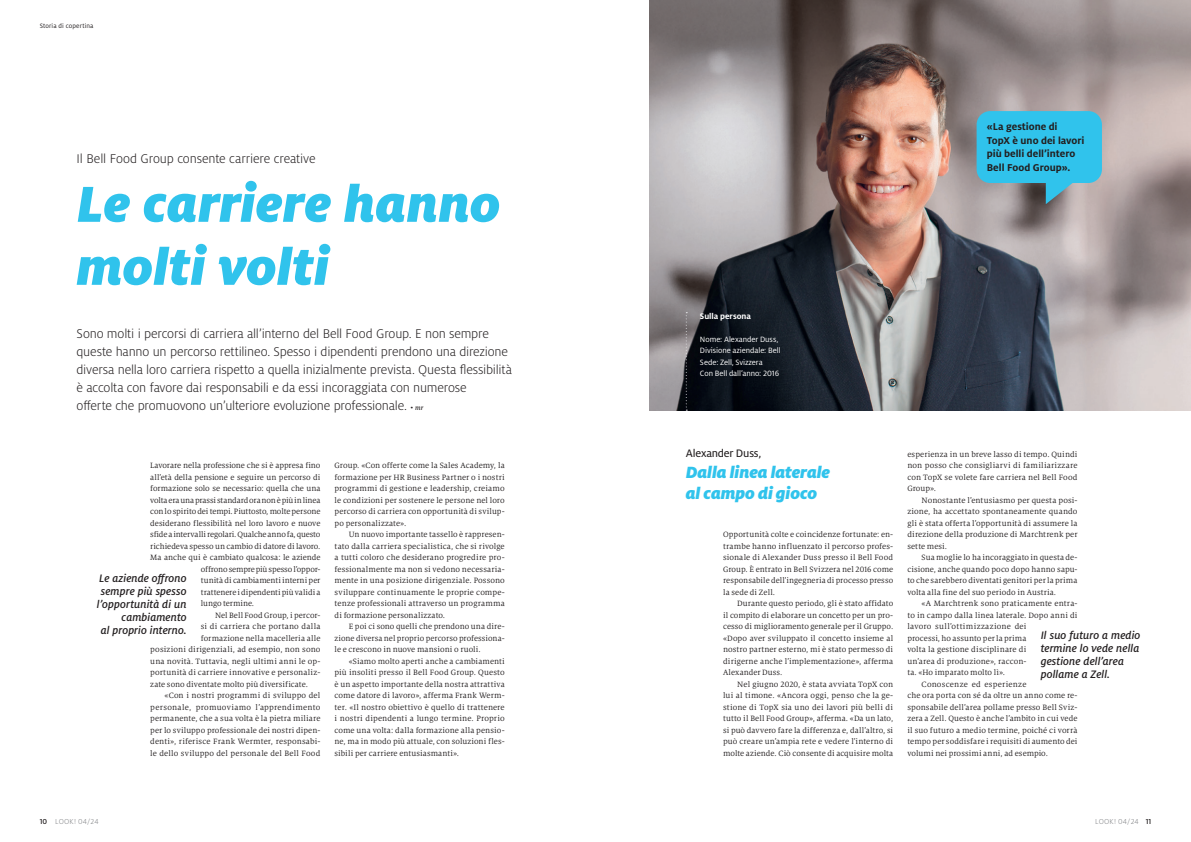
<style>
.page{position:relative;width:1191px;height:842px;background:#fff}
.page>*{position:absolute;margin:0;border:0;box-sizing:border-box;transform-origin:0 0}
.t1{font:italic 900 56px/63px "Milo Pro";color:#30c3ec}
.t2{font:italic 900 18px/21px "Milo Pro";letter-spacing:-.01em;color:#30c3ec}
.t3{font:300 14px/18px "Milo Pro";letter-spacing:-.01em;color:#231f20}
.t4{font:italic 500 12px/13px "Milo Pro";color:#231f20;text-align:right}
.t5{font:12px "Milo Pro Text";letter-spacing:-.02em;color:#231f20}
.t6{font:700 11px/13.5px "Milo Pro";letter-spacing:-.005em;color:#231f20}
.t7{font:700 9px "Milo Pro";color:#fff}
.t8{font:8.5px/11.5px "Milo Serif Pro";letter-spacing:.01em;color:#231f20;text-align:justify}
.t9{font:8.5px "Milo Serif Pro";letter-spacing:-.015em;color:#231f20}
.t10{font:8.5px "Milo Serif Pro";letter-spacing:.03em;color:#231f20}
.t11{font:8.5px/11.5px "Milo Pro";letter-spacing:-.005em;color:#fff}
.t12{font:8.5px "Milo Serif Pro";letter-spacing:-.01em;color:#231f20}
.t13{font:8.5px "Milo Serif Pro";letter-spacing:-.02em;color:#231f20}
.t14{font:300 8px "Milo Pro";letter-spacing:.025em;color:#808285}
.t15{font:7px "Milo Pro";letter-spacing:.015em;color:#231f20}
.s1{font-size:8.5px}
.s2{font-family:"Milo Serif Pro";font-weight:500;font-style:italic;font-size:7px}
.s3{font-weight:500;color:#231f20}
</style>
<div class="page">
<img style="left:649px;top:0;width:542px;height:411px">
<svg style="left:686px;top:312px;width:1px;height:99px"></svg>
<svg style="left:1045px;top:182px;width:48px;height:22px"></svg>
<div style="left:976px;top:111px;width:126px;height:72px;background:#30c3ec;border-radius:14px"></div>
<p class="t15" style="left:40px;top:22px;width:55px">Storia di copertina</p>
<h3 class="t3" style="left:77px;top:150px;width:241px">Il Bell Food Group consente carriere creative</h3>
<h1 class="t1" style="left:77px;top:172px;width:425px">Le carriere hanno molti volti</h1>
<p class="t3" style="left:77px;top:325px;width:437px">Sono molti i percorsi di carriera all’interno del Bell Food Group. E non sempre queste hanno un percorso rettilineo. Spesso i dipendenti prendono una direzione diversa nella loro carriera rispetto a quella inizialmente prevista. Questa flessibilità è accolta con favore dai responsabili e da essi incoraggiata con numerose<br>offerte che promuovono un’ulteriore evoluzione professionale. <span class="s1">•</span> <span class="s2">mr</span></p>
<p class="t9" style="left:150px;top:461px;width:172px">Lavorare nella professione che si è appresa fino</p>
<p class="t8" style="left:150px;top:471px;width:172px">all’età della pensione e seguire un percorso di</p>
<p class="t8" style="left:150px;top:483px;width:172px">formazione solo se necessario: quella che una</p>
<p class="t9" style="left:150px;top:495px;width:172px">volta era una prassi standard ora non è più in linea</p>
<p class="t12" style="left:150px;top:507px;width:172px">con lo spirito dei tempi. Piuttosto, molte persone</p>
<p class="t8" style="left:150px;top:517px;width:172px">desiderano flessibilità nel loro lavoro e nuove</p>
<p class="t9" style="left:150px;top:530px;width:172px">sfide a intervalli regolari. Qualche anno fa, questo</p>
<p class="t8" style="left:150px;top:540px;width:172px">richiedeva spesso un cambio di datore di lavoro.</p>
<p class="t8" style="left:150px;top:552px;width:172px">Ma anche qui è cambiato qualcosa: le aziende</p>
<p class="t13" style="left:201px;top:564px;width:121px">offrono sempre più spesso l’oppor-</p>
<p class="t8" style="left:201px;top:575px;width:121px">tunità di cambiamenti interni per</p>
<p class="t9" style="left:201px;top:587px;width:121px">trattenere i dipendenti più validi a</p>
<p class="t8" style="left:201px;top:598px;width:55px">lungo termine.</p>
<p class="t8" style="left:215px;top:609px;width:107px">Nel Bell Food Group, i percor-</p>
<p class="t10" style="left:201px;top:622px;width:121px">si di carriera che portano dalla</p>
<p class="t8" style="left:201px;top:632px;width:121px">formazione nella macelleria alle</p>
<p class="t8" style="left:150px;top:644px;width:172px">posizioni dirigenziali, ad esempio, non sono</p>
<p class="t8" style="left:150px;top:655px;width:172px">una novità. Tuttavia, negli ultimi anni le op-</p>
<p class="t8" style="left:150px;top:667px;width:172px">portunità di carriere innovative e personaliz-</p>
<p class="t8" style="left:150px;top:678px;width:159px">zate sono diventate molto più diversificate.</p>
<p class="t8" style="left:164px;top:690px;width:157px">«Con i nostri programmi di sviluppo del</p>
<p class="t10" style="left:150px;top:702px;width:172px">personale, promuoviamo l’apprendimento</p>
<p class="t8" style="left:150px;top:713px;width:172px">permanente, che a sua volta è la pietra miliare</p>
<p class="t8" style="left:150px;top:724px;width:172px">per lo sviluppo professionale dei nostri dipen-</p>
<p class="t8" style="left:150px;top:736px;width:172px">denti», riferisce Frank Wermter, responsabi-</p>
<p class="t8" style="left:150px;top:747px;width:172px">le dello sviluppo del personale del Bell Food</p>
<h3 class="t4" style="left:97px;top:572px;width:91px">Le aziende offrono sempre più spesso l’opportunità di un cambiamento<br>al proprio interno.</h3>
<p class="t8" style="left:334px;top:460px;width:172px">Group. «Con offerte come la Sales Academy, la formazione per HR Business Partner o i nostri programmi di gestione e leadership, creiamo le condizioni per sostenere le persone nel loro percorso di carriera con opportunità di svilup&shy;po personalizzate».</p>
<p class="t8" style="left:334px;top:529px;width:172px;text-indent:14px">Un nuovo importante tassello è rappresen&shy;tato dalla carriera specialistica, che si rivolge a tutti coloro che desiderano progredire pro&shy;fessionalmente ma non si vedono necessaria&shy;mente in una posizione dirigenziale. Possono sviluppare continuamente le proprie compe&shy;tenze professionali attraverso un programma di formazione personalizzato.</p>
<p class="t8" style="left:334px;top:621px;width:172px;text-indent:14px">E poi ci sono quelli che prendono una dire&shy;zione diversa nel proprio percorso professiona&shy;le e crescono in nuove mansioni o ruoli.</p>
<p class="t8" style="left:334px;top:655px;width:172px;text-indent:14px">«Siamo molto aperti anche a cambiamenti più insoliti presso il Bell Food Group. Questo è un aspetto importante della nostra attrattiva come datore di lavoro», afferma Frank Werm&shy;ter. «Il nostro obiettivo è quello di trattenere i nostri dipendenti a lungo termine. Proprio come una volta: dalla formazione alla pensio&shy;ne, ma in modo più attuale, con soluzioni fles&shy;sibili per carriere entusiasmanti».</p>
<p class="t6" style="left:986px;top:120px;width:99px">«La gestione di<br>TopX è uno dei lavori più belli dell’intero<br>Bell Food Group».</p>
<p class="t7" style="left:700px;top:311px;width:53px">Sulla persona</p>
<p class="t11" style="left:700px;top:333px;width:82px">Nome: Alexander Duss,<br>Divisione aziendale: Bell<br>Sede: Zell, Svizzera<br>Con Bell dall’anno: 2016</p>
<h3 class="t5" style="left:686px;top:446px;width:77px">Alexander Duss,</h3>
<h2 class="t2" style="left:686px;top:461px;width:146px">Dalla linea laterale al campo di gioco</h2>
<p class="t8" style="left:723px;top:529px;width:172px">Opportunità colte e coincidenze fortunate: en&shy;trambe hanno influenzato il percorso profes&shy;sionale di Alexander Duss presso il Bell Food Group. È entrato in Bell Svizzera nel 2016 come responsabile dell’ingegneria di processo presso la sede di Zell.</p>
<p class="t8" style="left:723px;top:598px;width:172px;text-indent:14px">Durante questo periodo, gli è stato affidato il compito di elaborare un concetto per un pro&shy;cesso di miglioramento generale per il Gruppo. «Dopo aver sviluppato il concetto insieme al nostro partner esterno, mi è stato permesso di dirigerne anche l’implementazione», afferma Alexander Duss.</p>
<p class="t8" style="left:723px;top:678px;width:172px;text-indent:14px">Nel giugno 2020, è stata avviata TopX con lui al timone. «Ancora oggi, penso che la ge&shy;stione di TopX sia uno dei lavori più belli di tutto il Bell Food Group», afferma. «Da un lato, si può davvero fare la differenza e, dall’altro, si può creare un’ampia rete e vedere l’interno di molte aziende. Ciò consente di acquisire molta</p>
<p class="t8" style="left:907px;top:448px;width:172px">esperienza in un breve lasso di tempo. Quindi non posso che consigliarvi di familiarizzare con TopX se volete fare carriera nel Bell Food Group».</p>
<p class="t8" style="left:907px;top:494px;width:172px;text-indent:14px">Nonostante l’entusiasmo per questa posi&shy;zione, ha accettato spontaneamente quando gli è stata offerta l’opportunità di assumere la direzione della produzione di Marchtrenk per sette mesi.</p>
<p class="t8" style="left:907px;top:552px;width:172px;text-indent:14px">Sua moglie lo ha incoraggiato in questa de&shy;cisione, anche quando poco dopo hanno sapu&shy;to che sarebbero diventati genitori per la prima volta alla fine del suo periodo in Austria.</p>
<p class="t8" style="left:921px;top:598px;width:157px">«A Marchtrenk sono praticamente entra-</p>
<p class="t8" style="left:907px;top:609px;width:172px">to in campo dalla linea laterale. Dopo anni di</p>
<p class="t10" style="left:907px;top:622px;width:121px">lavoro sull’ottimizzazione dei</p>
<p class="t8" style="left:907px;top:632px;width:121px">processi, ho assunto per la prima</p>
<p class="t8" style="left:907px;top:644px;width:121px">volta la gestione disciplinare di</p>
<p class="t8" style="left:907px;top:655px;width:121px">un’area di produzione», raccon-</p>
<p class="t8" style="left:907px;top:667px;width:99px">ta. «Ho imparato molto lì».</p>
<p class="t10" style="left:921px;top:679px;width:106px">Conoscenze ed esperienze</p>
<p class="t8" style="left:907px;top:690px;width:172px">che ora porta con sé da oltre un anno come re-</p>
<p class="t8" style="left:907px;top:701px;width:172px">sponsabile dell’area pollame presso Bell Sviz-</p>
<p class="t8" style="left:907px;top:713px;width:172px">zera a Zell. Questo è anche l’ambito in cui vede</p>
<p class="t8" style="left:907px;top:724px;width:172px">il suo futuro a medio termine, poiché ci vorrà</p>
<p class="t8" style="left:907px;top:736px;width:172px">tempo per soddisfare i requisiti di aumento dei</p>
<p class="t8" style="left:907px;top:747px;width:142px">volumi nei prossimi anni, ad esempio.</p>
<h3 class="t4" style="left:1040px;top:628px;width:101px;text-align:left">Il suo futuro a medio termine lo vede nella gestione dell’area pollame a Zell.</h3>
<p class="t14" style="left:40px;top:817px;width:60px"><span class="s3">10</span> LOOK! 04/24</p>
<p class="t14" style="left:1095px;top:817px;width:58px">LOOK! 04/24 <span class="s3">11</span></p>
</div>
